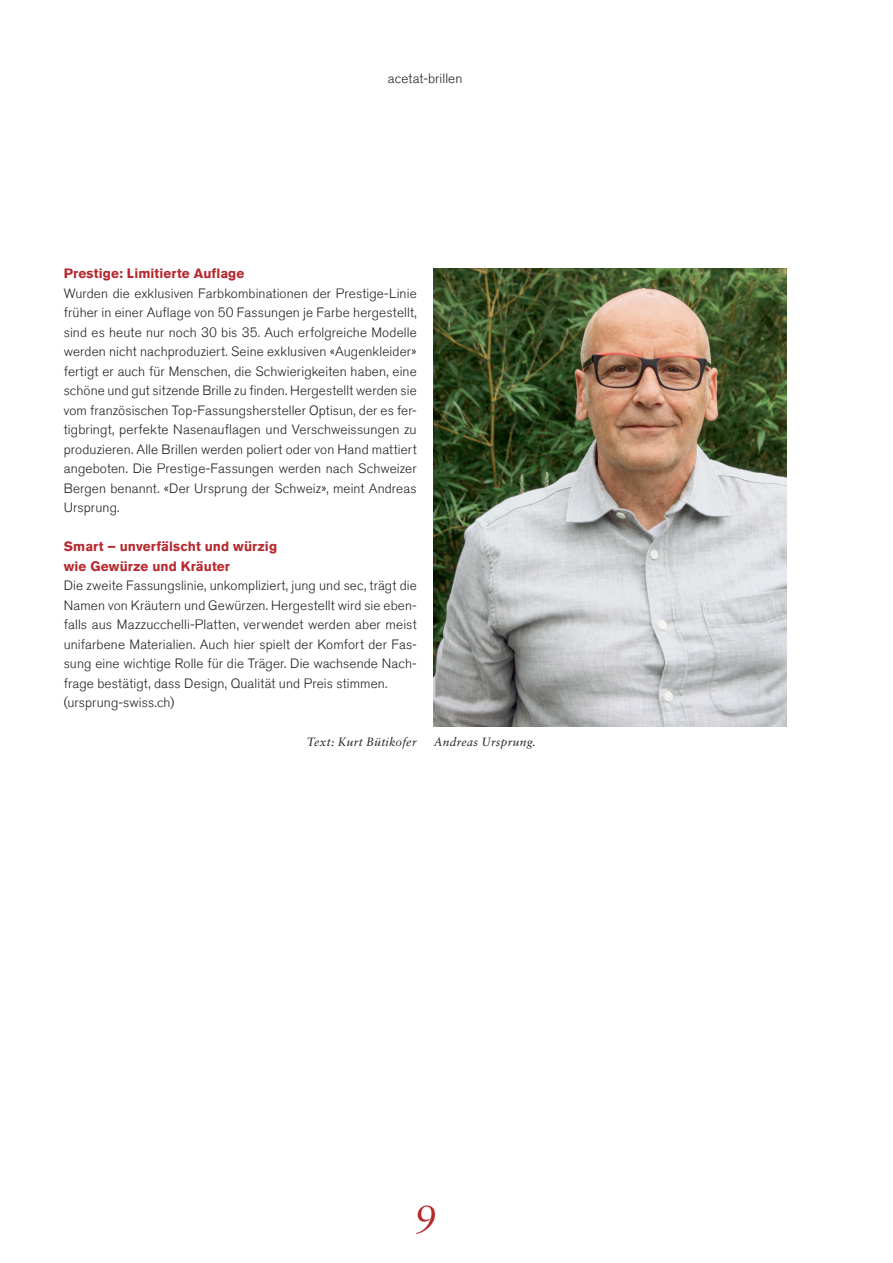
<style>
.page{position:relative;width:893px;height:1263px;background:#fff}
.page>*{position:absolute;margin:0;border:0;box-sizing:border-box;transform-origin:0 0}
.t1{font:italic 40.5px "Sabon LT Std";color:#b7282e}
.t2{font:300 13.5px/19.5px "Akzidenz Grotesk Std";letter-spacing:.01em;color:#231f20;text-align:justify}
.t3{font:700 13.5px/19.5px "Akzidenz Grotesk Std";letter-spacing:.01em;color:#b7282e}
.t4{font:italic 12px "Sabon LT Std";letter-spacing:.02em;color:#231f20}
</style>
<div class="page">
<img style="left:434px;top:269px;width:353px;height:458px">
<p class="t2" style="left:388px;top:69px;width:76px">acetat-brillen</p>
<p class="t3" style="left:64px;top:264px;width:182px">Prestige: Limitierte Auflage</p>
<p class="t2" style="left:64px;top:284px;width:354px">Wurden die exklusiven Farbkombinationen der Prestige-Linie früher in einer Auflage von 50 Fassungen je Farbe hergestellt, sind es heute nur noch 30 bis 35. Auch erfolgreiche Modelle werden nicht nachproduziert. Seine exklusiven «Augenkleider» fertigt er auch für Menschen, die Schwierigkeiten haben, eine schöne und gut sitzende Brille zu finden. Hergestellt werden sie vom französischen Top-Fassungshersteller Optisun, der es fer&shy;tigbringt, perfekte Nasenauflagen und Verschweissungen zu produzieren. Alle Brillen werden poliert oder von Hand mattiert angeboten. Die Prestige-Fassungen werden nach Schweizer Bergen benannt. «Der Ursprung der Schweiz», meint Andreas Ursprung.</p>
<p class="t3" style="left:64px;top:537px;width:215px">Smart – unverfälscht und würzig wie Gewürze und Kräuter</p>
<p class="t2" style="left:64px;top:576px;width:354px;text-align:left">Die zweite Fassungslinie, unkompliziert, jung und sec, trägt die Namen von Kräutern und Gewürzen. Hergestellt wird sie eben&shy;falls aus Mazzucchelli-Platten, verwendet werden aber meist unifarbene Materialien. Auch hier spielt der Komfort der Fas&shy;sung eine wichtige Rolle für die Träger. Die wachsende Nach&shy;frage bestätigt, dass Design, Qualität und Preis stimmen. (ursprung-swiss.ch)</p>
<p class="t4" style="left:307px;top:735px;width:111px">Text: Kurt Bütikofer</p>
<p class="t4" style="left:434px;top:735px;width:104px">Andreas Ursprung.</p>
<h1 class="t1" style="left:414px;top:1196px;width:24px">9</h1>
</div>
